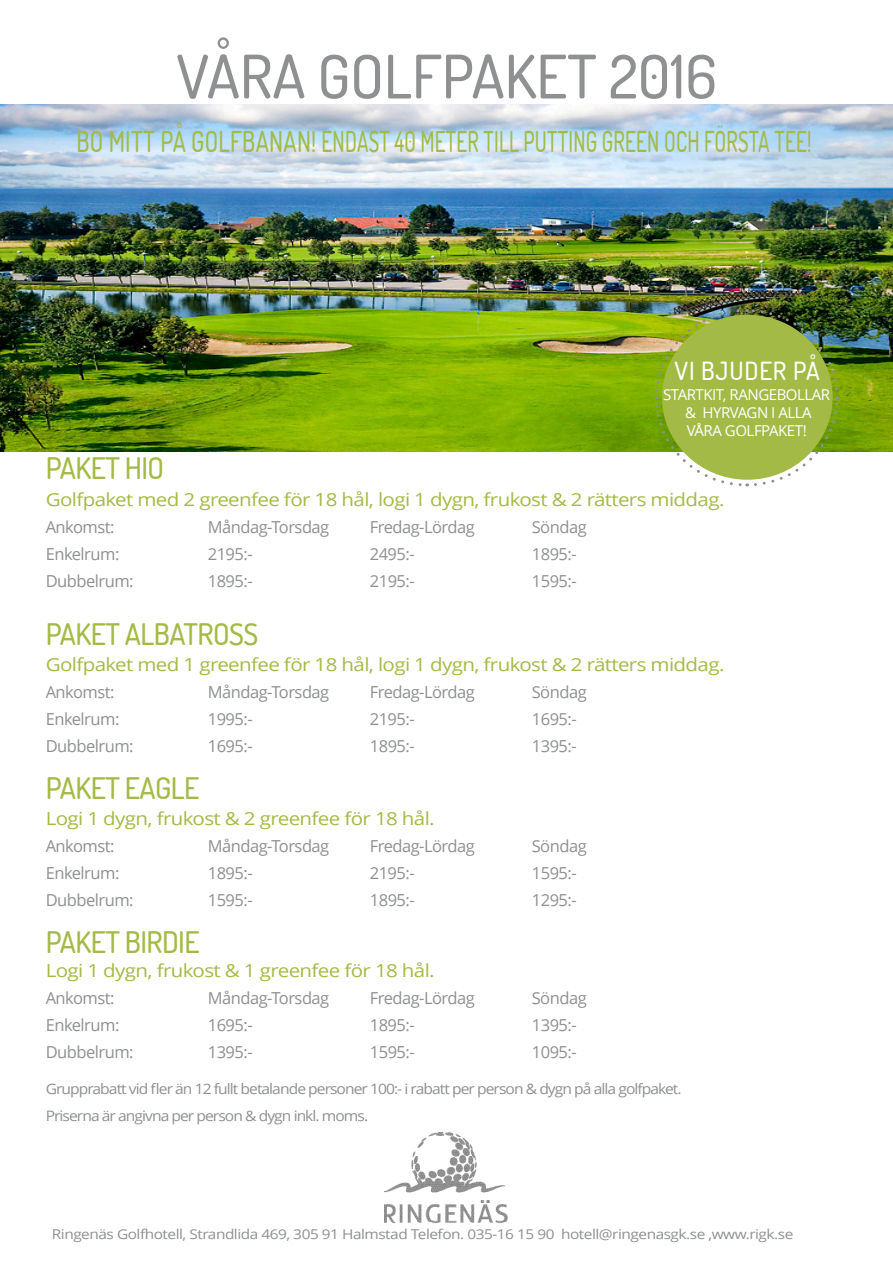
<style>
.page{position:relative;width:893px;height:1263px;background:#fff}
.page>*{position:absolute;margin:0;border:0;box-sizing:border-box;transform-origin:0 0}
.t1{font:500 60px "Dosis";color:#8e9091}
.t2{font:500 29.7px "Dosis";letter-spacing:-.02em;color:#a4ba46}
.t3{font:500 28.8px "Dosis";letter-spacing:.01em;color:#a4ba46;scale:.84 1}
.t4{font:500 25.05px "Dosis";letter-spacing:.03em;color:#fff}
.t5{font:18px "Open Sans";letter-spacing:-.03em;color:#a4ba46;scale:1.14 1}
.t6{font:16.5px "Open Sans";letter-spacing:-.03em;color:#8e9091}
.t7{font:15px "Open Sans";letter-spacing:-.03em;color:#fff}
.t8{font:14.4px "Open Sans";letter-spacing:-.06em;color:#8e9091;scale:1.08 1}
.t9{font:13.5px "Open Sans";letter-spacing:-.03em;color:#8e9091;scale:1.14 1}
</style>
<div class="page">
<img style="left:385px;top:1133px;width:123px;height:91px">
<img style="left:0;top:105px;width:893px;height:346px">
<img style="left:653px;top:308px;width:187px;height:179px">
<div style="left:662px;top:315px;width:171px;height:165px;background:#a4ba46;border-radius:50%"></div>
<p class="t1" style="left:176px;top:37px;width:542px">VÅRA GOLFPAKET 2016</p>
<p class="t3" style="left:77px;top:123px;width:876px">BO MITT PÅ GOLFBANAN! ENDAST 40 METER TILL PUTTING GREEN OCH FÖRSTA TEE!</p>
<p class="t2" style="left:46px;top:449px;width:120px">PAKET HIO</p>
<p class="t4" style="left:675px;top:355px;width:147px">VI BJUDER PÅ</p>
<p class="t7" style="left:663px;top:384px;width:168px">STARTKIT, RANGEBOLLAR</p>
<p class="t7" style="left:685px;top:402px;width:128px">&amp; HYRVAGN I ALLA</p>
<p class="t7" style="left:687px;top:420px;width:121px">VÅRA GOLFPAKET!</p>
<p class="t5" style="left:46px;top:487px;width:597px">Golfpaket med 2 greenfee för 18 hål, logi 1 dygn, frukost &amp; 2 rätters middag.</p>
<p class="t6" style="left:46px;top:516px;width:70px">Ankomst:</p>
<p class="t6" style="left:208px;top:516px;width:123px">Måndag-Torsdag</p>
<p class="t6" style="left:370px;top:516px;width:107px">Fredag-Lördag</p>
<p class="t6" style="left:532px;top:516px;width:57px">Söndag</p>
<p class="t6" style="left:46px;top:543px;width:75px">Enkelrum:</p>
<p class="t6" style="left:208px;top:543px;width:46px">2195:-</p>
<p class="t6" style="left:370px;top:543px;width:46px">2495:-</p>
<p class="t6" style="left:532px;top:543px;width:46px">1895:-</p>
<p class="t6" style="left:46px;top:570px;width:89px">Dubbelrum:</p>
<p class="t6" style="left:208px;top:570px;width:46px">1895:-</p>
<p class="t6" style="left:370px;top:570px;width:46px">2195:-</p>
<p class="t6" style="left:532px;top:570px;width:46px">1595:-</p>
<p class="t2" style="left:46px;top:615px;width:214px">PAKET ALBATROSS</p>
<p class="t5" style="left:46px;top:652px;width:597px">Golfpaket med 1 greenfee för 18 hål, logi 1 dygn, frukost &amp; 2 rätters middag.</p>
<p class="t6" style="left:46px;top:680px;width:70px">Ankomst:</p>
<p class="t6" style="left:208px;top:680px;width:123px">Måndag-Torsdag</p>
<p class="t6" style="left:370px;top:680px;width:107px">Fredag-Lördag</p>
<p class="t6" style="left:532px;top:680px;width:57px">Söndag</p>
<p class="t6" style="left:46px;top:707px;width:75px">Enkelrum:</p>
<p class="t6" style="left:208px;top:707px;width:46px">1995:-</p>
<p class="t6" style="left:370px;top:707px;width:46px">2195:-</p>
<p class="t6" style="left:532px;top:707px;width:46px">1695:-</p>
<p class="t6" style="left:46px;top:734px;width:89px">Dubbelrum:</p>
<p class="t6" style="left:208px;top:734px;width:46px">1695:-</p>
<p class="t6" style="left:370px;top:734px;width:46px">1895:-</p>
<p class="t6" style="left:532px;top:734px;width:46px">1395:-</p>
<p class="t2" style="left:46px;top:769px;width:155px">PAKET EAGLE</p>
<p class="t5" style="left:46px;top:806px;width:343px">Logi 1 dygn, frukost &amp; 2 greenfee för 18 hål.</p>
<p class="t6" style="left:46px;top:834px;width:70px">Ankomst:</p>
<p class="t6" style="left:208px;top:834px;width:123px">Måndag-Torsdag</p>
<p class="t6" style="left:370px;top:834px;width:107px">Fredag-Lördag</p>
<p class="t6" style="left:532px;top:834px;width:57px">Söndag</p>
<p class="t6" style="left:46px;top:861px;width:75px">Enkelrum:</p>
<p class="t6" style="left:208px;top:861px;width:46px">1895:-</p>
<p class="t6" style="left:370px;top:861px;width:46px">2195:-</p>
<p class="t6" style="left:532px;top:861px;width:46px">1595:-</p>
<p class="t6" style="left:46px;top:888px;width:89px">Dubbelrum:</p>
<p class="t6" style="left:208px;top:888px;width:46px">1595:-</p>
<p class="t6" style="left:370px;top:888px;width:46px">1895:-</p>
<p class="t6" style="left:532px;top:888px;width:46px">1295:-</p>
<p class="t2" style="left:46px;top:922px;width:155px">PAKET BIRDIE</p>
<p class="t5" style="left:46px;top:958px;width:343px">Logi 1 dygn, frukost &amp; 1 greenfee för 18 hål.</p>
<p class="t6" style="left:46px;top:987px;width:70px">Ankomst:</p>
<p class="t6" style="left:208px;top:987px;width:123px">Måndag-Torsdag</p>
<p class="t6" style="left:370px;top:987px;width:107px">Fredag-Lördag</p>
<p class="t6" style="left:532px;top:987px;width:57px">Söndag</p>
<p class="t6" style="left:46px;top:1014px;width:75px">Enkelrum:</p>
<p class="t6" style="left:208px;top:1014px;width:46px">1695:-</p>
<p class="t6" style="left:370px;top:1014px;width:46px">1895:-</p>
<p class="t6" style="left:532px;top:1014px;width:46px">1395:-</p>
<p class="t6" style="left:46px;top:1041px;width:89px">Dubbelrum:</p>
<p class="t6" style="left:208px;top:1041px;width:46px">1395:-</p>
<p class="t6" style="left:370px;top:1041px;width:46px">1595:-</p>
<p class="t6" style="left:532px;top:1041px;width:46px">1095:-</p>
<p class="t8" style="left:46px;top:1079px;width:590px">Grupprabatt vid fler än 12 fullt betalande personer 100:- i rabatt per person &amp; dygn på alla golfpaket.</p>
<p class="t8" style="left:46px;top:1106px;width:300px">Priserna är angivna per person &amp; dygn inkl. moms.</p>
<p class="t9" style="left:52px;top:1224px;width:652px">Ringenäs Golfhotell, Strandlida 469, 305 91 Halmstad Telefon. 035-16 15 90 hotell@ringenasgk.se ,www.rigk.se</p>
</div>
